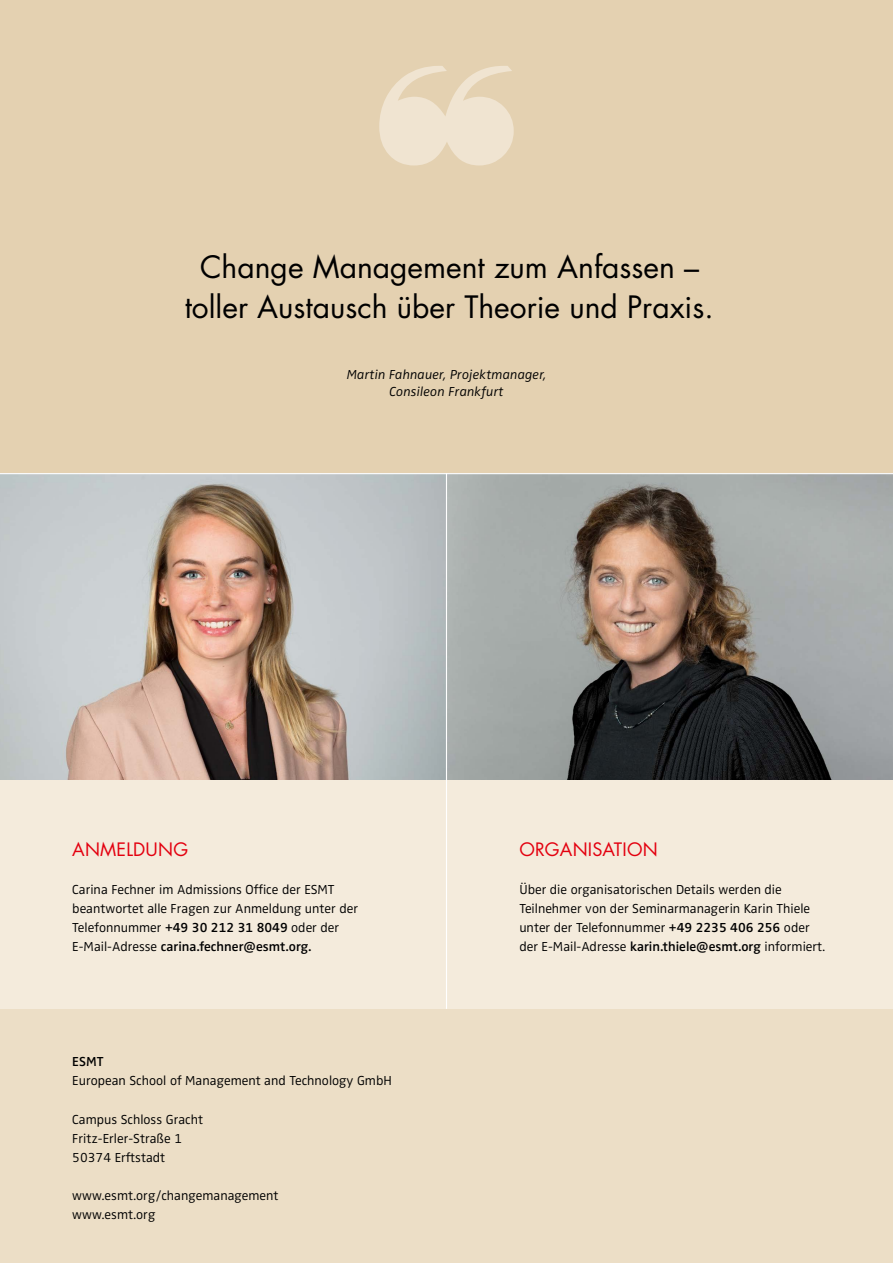
<style>
.page{position:relative;width:893px;height:1263px;background:#fff}
.page>*{position:absolute;margin:0;border:0;box-sizing:border-box;transform-origin:0 0}
.t1{font:30px/40.5px "Futura Std";color:#000;text-align:center}
.t2{font:18px "Futura Std";letter-spacing:.01em;color:#e3000f}
.t3{font:300 13.5px/19.2px "Zwo OT";color:#000}
.t4{font:italic 300 13.5px/16.2px "Zwo OT";letter-spacing:.01em;color:#000;text-align:center}
.t5{font:600 13.5px "Zwo OT";color:#000}
.s1{font-weight:600}
</style>
<div class="page">
<div style="left:0;top:1009px;width:893px;height:254px;background:#ecdec6"></div>
<div style="left:0;top:473px;width:893px;height:536px;background:#f4ebdc"></div>
<div style="left:0;top:0;width:893px;height:473px;background:#e4d1b1"></div>
<img style="left:0;top:474px;width:893px;height:305px">
<hr style="left:446px;top:473px;width:1px;height:536px;background:#fff">
<hr style="left:0;top:473px;width:893px;height:1px;background:#fff">
<h1 class="t1" style="left:185px;top:247px;width:530px">Change Management zum Anfassen – toller Austausch über Theorie und Praxis.</h1>
<p class="t4" style="left:347px;top:367px;width:201px">Martin Fahnauer, Projektmanager,<br>Consileon Frankfurt</p>
<h2 class="t2" style="left:72px;top:838px;width:113px">Anme ldung</h2>
<p class="t3" style="left:72px;top:880px;width:287px">Carina Fechner im Admissions Office der ESMT beantwortet alle Fragen zur Anmeldung unter der Telefonnummer <span class="s1">+49 30 212 31 8049</span> oder der E-Mail-Adresse <span class="s1">carina.fechner@esmt.org.</span></p>
<p class="t5" style="left:72px;top:1054px;width:33px">ESMT</p>
<p class="t3" style="left:72px;top:1072px;width:321px">European School of Management and Technology GmbH</p>
<p class="t3" style="left:72px;top:1110px;width:132px">Campus Schloss Gracht<br>Fritz-Erler-Straße 1<br>50374 Erftstadt</p>
<p class="t3" style="left:72px;top:1186px;width:208px">www.esmt.org/changemanagement www.esmt.org</p>
<h2 class="t2" style="left:519px;top:838px;width:140px">Organisation</h2>
<p class="t3" style="left:519px;top:880px;width:307px">Über die organisatorischen Details werden die Teilnehmer von der Seminarmanagerin Karin Thiele unter der Telefonnummer <span class="s1">+49 2235 406 256</span> oder der E-Mail-Adresse <span class="s1">karin.thiele@esmt.org</span> informiert.</p>
</div>
